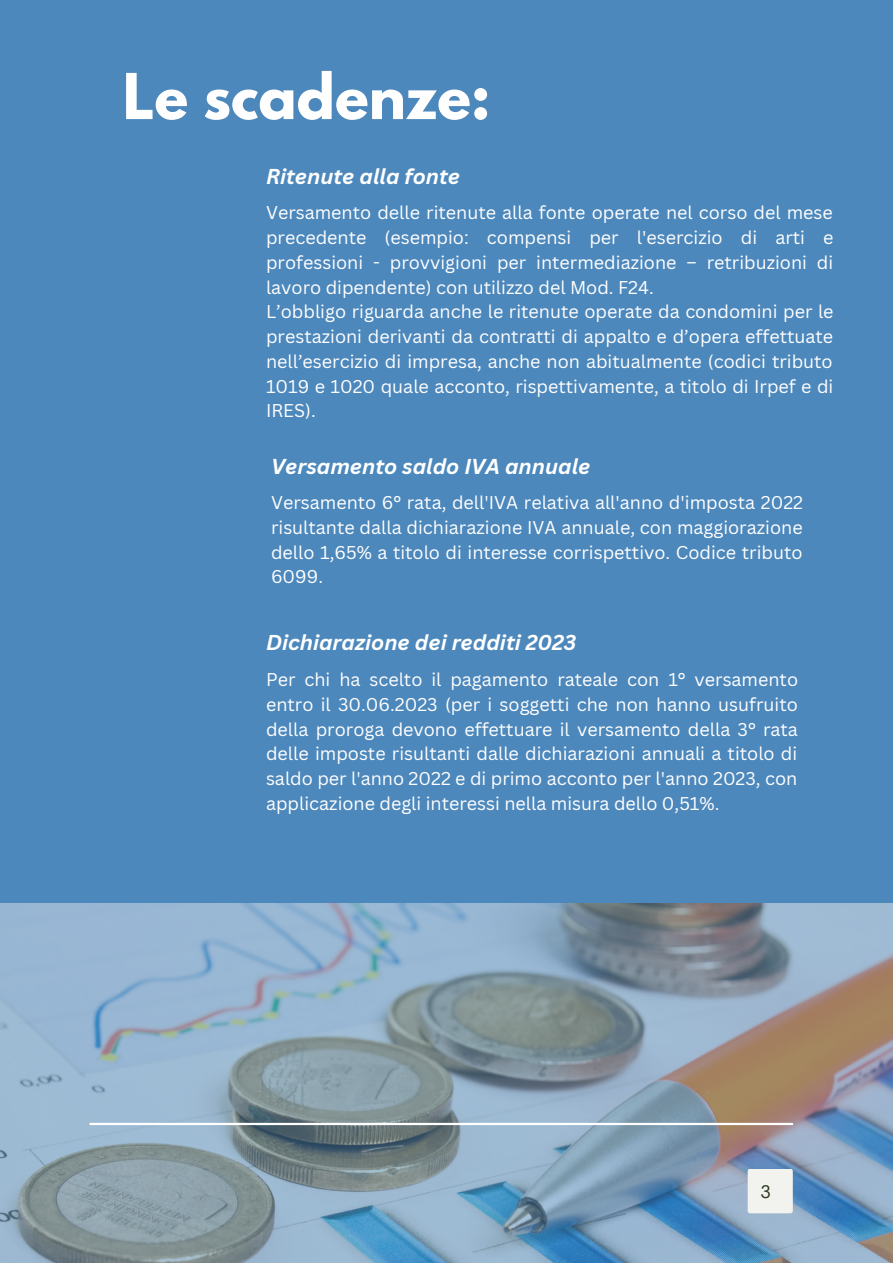
<style>
.page{position:relative;width:893px;height:1264px;background:#fff}
.page>*{position:absolute;margin:0;border:0;box-sizing:border-box;transform-origin:0 0}
.t1{font:700 55.95px "League Spartan";color:#fff}
.t2{font:italic 700 21px "Canva Sans";color:#fff}
.t3{font:18px/24.8px "Canva Sans";color:#fff;text-align:justify}
.t4{font:18px "DM Sans";color:#2b391f}
</style>
<div class="page">
<div style="left:0;top:0;width:892px;height:1262px;background:#4d88bc"></div>
<img style="left:0;top:903px;width:892px;height:359px">
<div style="left:747px;top:1168px;width:45px;height:45px;background:#f2f3ee;border-radius:2px"></div>
<hr style="left:90px;top:1122px;width:702px;height:3px;background:#fff">
<p class="t1" style="left:123px;top:69px;width:369px">Le scadenze:</p>
<p class="t2" style="left:266px;top:161px;width:195px">Ritenute alla fonte</p>
<p class="t3" style="left:266px;top:200px;width:569px">Versamento delle ritenute alla fonte operate nel corso del mese precedente (esempio: compensi per l'esercizio di arti e professioni - provvigioni per intermediazione – retribuzioni di lavoro dipendente) con utilizzo del Mod. F24.</p>
<p class="t3" style="left:266px;top:299px;width:569px">L’obbligo riguarda anche le ritenute operate da condomini per le prestazioni derivanti da contratti di appalto e d’opera effettuate nell’esercizio di impresa, anche non abitualmente (codici tributo 1019 e 1020 quale acconto, rispettivamente, a titolo di Irpef e di IRES).</p>
<p class="t2" style="left:271px;top:451px;width:321px">Versamento saldo IVA annuale</p>
<p class="t3" style="left:271px;top:490px;width:533px">Versamento 6° rata, dell'IVA relativa all'anno d'imposta 2022 risultante dalla dichiarazione IVA annuale, con maggiorazione dello 1,65% a titolo di interesse corrispettivo. Codice tributo 6099.</p>
<p class="t2" style="left:266px;top:628px;width:312px">Dichiarazione dei redditi 2023</p>
<p class="t3" style="left:266px;top:666px;width:533px">Per chi ha scelto il pagamento rateale con 1° versamento entro il 30.06.2023 (per i soggetti che non hanno usufruito della proroga devono effettuare il versamento della 3° rata delle imposte risultanti dalle dichiarazioni annuali a titolo di saldo per l'anno 2022 e di primo acconto per l'anno 2023, con applicazione degli interessi nella misura dello 0,51%.</p>
<p class="t4" style="left:760px;top:1179px;width:12px">3</p>
</div>
